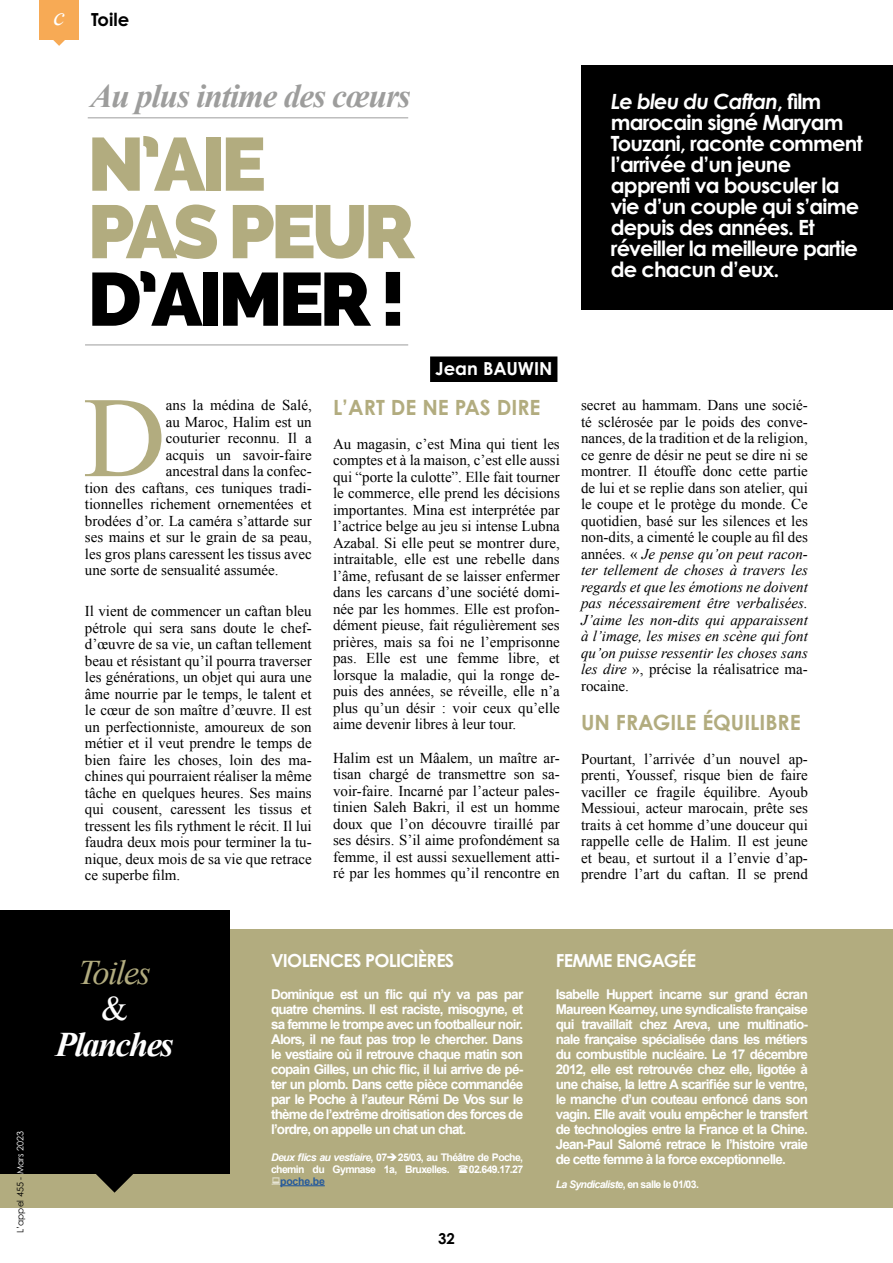
<style>
.page{position:relative;width:893px;height:1263px;background:#fff}
.page>*{position:absolute;margin:0;border:0;box-sizing:border-box;transform-origin:0 0}
.t1{font:114.75px "Times New Roman";color:#b2ac7f}
.t2{font:800 75px/67.5px "Raleway";letter-spacing:-.05em;color:#b2ac7f}
.t3{font:800 75px "Raleway";letter-spacing:-.05em;color:#000}
.t4{font:italic 700 34.5px "Times New Roman";letter-spacing:-.05em;color:#fff}
.t5{font:italic 34.5px "Times New Roman";letter-spacing:-.05em;color:#b2ac7f}
.t6{font:34.5px "Times New Roman";color:#fff}
.t7{font:italic 700 33px "Times New Roman";letter-spacing:-.03em;color:#9d9d9c}
.t8{font:700 21px/21px "Century Gothic Pro";letter-spacing:-.04em;color:#fff}
.t9{font:700 21px "Century Gothic Pro";color:#b2ac7f}
.t10{font:700 18px "Century Gothic Pro";letter-spacing:-.04em;color:#fff}
.t11{font:700 18px "Century Gothic Pro";color:#fff}
.t12{font:700 18px "Century Gothic Pro";color:#000}
.t13{font:15px/16.5px "Times New Roman";color:#000;text-align:justify}
.t14{font:700 15px "Century Gothic Pro";color:#000}
.t15{font:700 13.5px/15px "Arial";letter-spacing:-.06em;color:#fff;text-align:justify}
.t16{font:700 10.5px/12px "Arial";letter-spacing:-.06em;color:#fff}
.t17{font:700 10.5px "Arial";letter-spacing:-.02em;color:#275b9b}
.t18{font:9px "Century Gothic Pro";color:#000}
.s1{color:#fff}
.s2{font-family:"Times New Roman";font-weight:400;font-style:italic;font-size:26.1px;color:#fff}
.s3{font-style:italic}
</style>
<div class="page">
<div style="left:39px;top:0;width:40px;height:39px;background:#f7aa55"></div>
<svg style="left:53px;top:39px;width:13px;height:7px"></svg>
<div style="left:0;top:929px;width:893px;height:279px;background:#b2ac7f"></div>
<svg style="left:96px;top:1174px;width:37px;height:19px"></svg>
<div style="left:0;top:910px;width:229px;height:264px;background:#000"></div>
<hr style="left:280px;top:1185px;width:45px;height:1px;background:#275b9b">
<div style="left:430px;top:356px;width:127px;height:26px;background:#000"></div>
<hr style="left:88px;top:117px;width:320px;height:1px;background:#9d9d9c">
<hr style="left:85px;top:345px;width:323px;height:1px;background:#9d9d9c">
<div style="left:581px;top:65px;width:312px;height:245px;background:#000"></div>
<p class="t18" style="left:15px;top:1233px;width:103px;rotate:-90deg">L’appel 455 - <span class="s1">Mars 2023</span></p>
<p class="t12" style="left:53px;top:8px;width:77px"><span class="s2">c</span> Toile</p>
<h3 class="t7" style="left:91px;top:78px;width:322px">Au plus intime des cœurs</h3>
<h2 class="t2" style="left:88px;top:130px;width:329px">N’AIE<br>PAS PEUR</h2>
<h2 class="t3" style="left:88px;top:255px;width:319px">D’AIMER !</h2>
<p class="t11" style="left:435px;top:357px;width:119px">Jean BAUWIN</p>
<h1 class="t1" style="left:83px;top:374px;width:84px">D</h1>
<p class="t13" style="left:166px;top:397px;width:147px">ans la médina de Salé,</p>
<p class="t13" style="left:166px;top:413px;width:147px">au Maroc, Halim est un</p>
<p class="t13" style="left:166px;top:430px;width:147px">couturier reconnu. Il a</p>
<p class="t13" style="left:166px;top:446px;width:147px">acquis un savoir-faire</p>
<p class="t13" style="left:166px;top:463px;width:147px">ancestral dans la confec-</p>
<p class="t13" style="left:85px;top:479px;width:228px">tion des caftans, ces tuniques tradi-</p>
<p class="t13" style="left:85px;top:496px;width:228px">tionnelles richement ornementées et</p>
<p class="t13" style="left:85px;top:512px;width:228px">brodées d’or. La caméra s’attarde sur</p>
<p class="t13" style="left:85px;top:529px;width:228px">ses mains et sur le grain de sa peau,</p>
<p class="t13" style="left:85px;top:545px;width:228px">les gros plans caressent les tissus avec</p>
<p class="t13" style="left:85px;top:562px;width:195px">une sorte de sensualité assumée.</p>
<p class="t13" style="left:85px;top:603px;width:228px">Il vient de commencer un caftan bleu pétrole qui sera sans doute le chef&shy;d’œuvre de sa vie, un caftan tellement beau et résistant qu’il pourra traverser les générations, un objet qui aura une âme nourrie par le temps, le talent et le cœur de son maître d’œuvre. Il est un perfectionniste, amoureux de son métier et il veut prendre le temps de bien faire les choses, loin des ma&shy;chines qui pourraient réaliser la même tâche en quelques heures. Ses mains qui cousent, caressent les tissus et tressent les fils rythment le récit. Il lui faudra deux mois pour terminer la tu&shy;nique, deux mois de sa vie que retrace ce superbe film.</p>
<h3 class="t9" style="left:333px;top:394px;width:209px">L’ART DE NE PAS DIRE</h3>
<p class="t13" style="left:333px;top:435px;width:228px">Au magasin, c’est Mina qui tient les comptes et à la maison, c’est elle aussi qui “porte la culotte”. Elle fait tourner le commerce, elle prend les décisions importantes. Mina est interprétée par l’actrice belge au jeu si intense Lubna Azabal. Si elle peut se montrer dure, intraitable, elle est une rebelle dans l’âme, refusant de se laisser enfermer dans les carcans d’une société domi&shy;née par les hommes. Elle est profon&shy;dément pieuse, fait régulièrement ses prières, mais sa foi ne l’emprisonne pas. Elle est une femme libre, et lorsque la maladie, qui la ronge de&shy;puis des années, se réveille, elle n’a plus qu’un désir : voir ceux qu’elle aime devenir libres à leur tour.</p>
<p class="t13" style="left:333px;top:749px;width:228px">Halim est un Mâalem, un maître ar&shy;tisan chargé de transmettre son sa&shy;voir-faire. Incarné par l’acteur pales&shy;tinien Saleh Bakri, il est un homme doux que l’on découvre tiraillé par ses désirs. S’il aime profondément sa femme, il est aussi sexuellement atti&shy;ré par les hommes qu’il rencontre en</p>
<h3 class="t8" style="left:611px;top:90px;width:253px"><span class="s3">Le bleu du Caftan</span>, film marocain signé Maryam<br>Touzani, raconte comment l’arrivée d’un jeune apprenti va bousculer la vie d’un couple qui s’aime depuis des années. Et réveiller la meilleure partie de chacun d’eux.</h3>
<p class="t13" style="left:581px;top:397px;width:228px">secret au hammam. Dans une socié&shy;té sclérosée par le poids des conve&shy;nances, de la tradition et de la religion, ce genre de désir ne peut se dire ni se montrer. Il étouffe donc cette partie de lui et se replie dans son atelier, qui le coupe et le protège du monde. Ce quotidien, basé sur les silences et les non-dits, a cimenté le couple au fil des années. « <span class="s3">Je pense qu’on peut racon&shy;ter tellement de choses à travers les regards et que les émotions ne doivent pas nécessairement être verbalisées.<br>J’aime les non-dits qui apparaissent à l’image, les mises en scène qui font qu’on puisse ressentir les choses sans les dire</span> », précise la réalisatrice ma&shy;rocaine.</p>
<h3 class="t9" style="left:581px;top:709px;width:221px">UN FRAGILE ÉQUILIBRE</h3>
<p class="t13" style="left:581px;top:750px;width:228px">Pourtant, l’arrivée d’un nouvel ap&shy;prenti, Youssef, risque bien de faire vaciller ce fragile équilibre. Ayoub Messioui, acteur marocain, prête ses traits à cet homme d’une douceur qui rappelle celle de Halim. Il est jeune et beau, et surtout il a l’envie d’ap&shy;prendre l’art du caftan. Il se prend</p>
<h3 class="t5" style="left:78px;top:953px;width:74px">Toiles</h3>
<h3 class="t6" style="left:101px;top:989px;width:28px">&amp;</h3>
<h3 class="t4" style="left:55px;top:1025px;width:120px">Planches</h3>
<p class="t10" style="left:271px;top:949px;width:185px">VIOLENCES POLICIÈRES</p>
<p class="t15" style="left:271px;top:986px;width:254px">Dominique est un flic qui n’y va pas par quatre chemins. Il est raciste, misogyne, et sa femme le trompe avec un footballeur noir.<br>Alors, il ne faut pas trop le chercher. Dans le vestiaire où il retrouve chaque matin son copain Gilles, un chic flic, il lui arrive de pé&shy;ter un plomb. Dans cette pièce commandée par le Poche à l’auteur Rémi De Vos sur le thème de l’extrême droitisation des forces de l’ordre, on appelle un chat un chat.</p>
<p class="t16" style="left:271px;top:1151px;width:254px"><span class="s3">Deux flics au vestiaire</span>, 07 25/03, au Théâtre de Poche, chemin du Gymnase 1a, Bruxelles.</p>
<p class="t16" style="left:469px;top:1163px;width:56px">02.649.17.27</p>
<p class="t17" style="left:280px;top:1175px;width:46px">poche.be</p>
<p class="t14" style="left:438px;top:1229px;width:18px">32</p>
<p class="t10" style="left:556px;top:949px;width:142px">FEMME ENGAGÉE</p>
<p class="t15" style="left:556px;top:986px;width:254px">Isabelle Huppert incarne sur grand écran Maureen Kearney, une syndicaliste française qui travaillait chez Areva, une multinatio&shy;nale française spécialisée dans les métiers du combustible nucléaire. Le 17 décembre 2012, elle est retrouvée chez elle, ligotée à une chaise, la lettre A scarifiée sur le ventre, le manche d’un couteau enfoncé dans son vagin. Elle avait voulu empêcher le transfert de technologies entre la France et la Chine.<br>Jean-Paul Salomé retrace le l’histoire vraie de cette femme à la force exceptionnelle.</p>
<p class="t16" style="left:556px;top:1178px;width:145px"><span class="s3">La Syndicaliste</span>, en salle le 01/03.</p>
</div>
